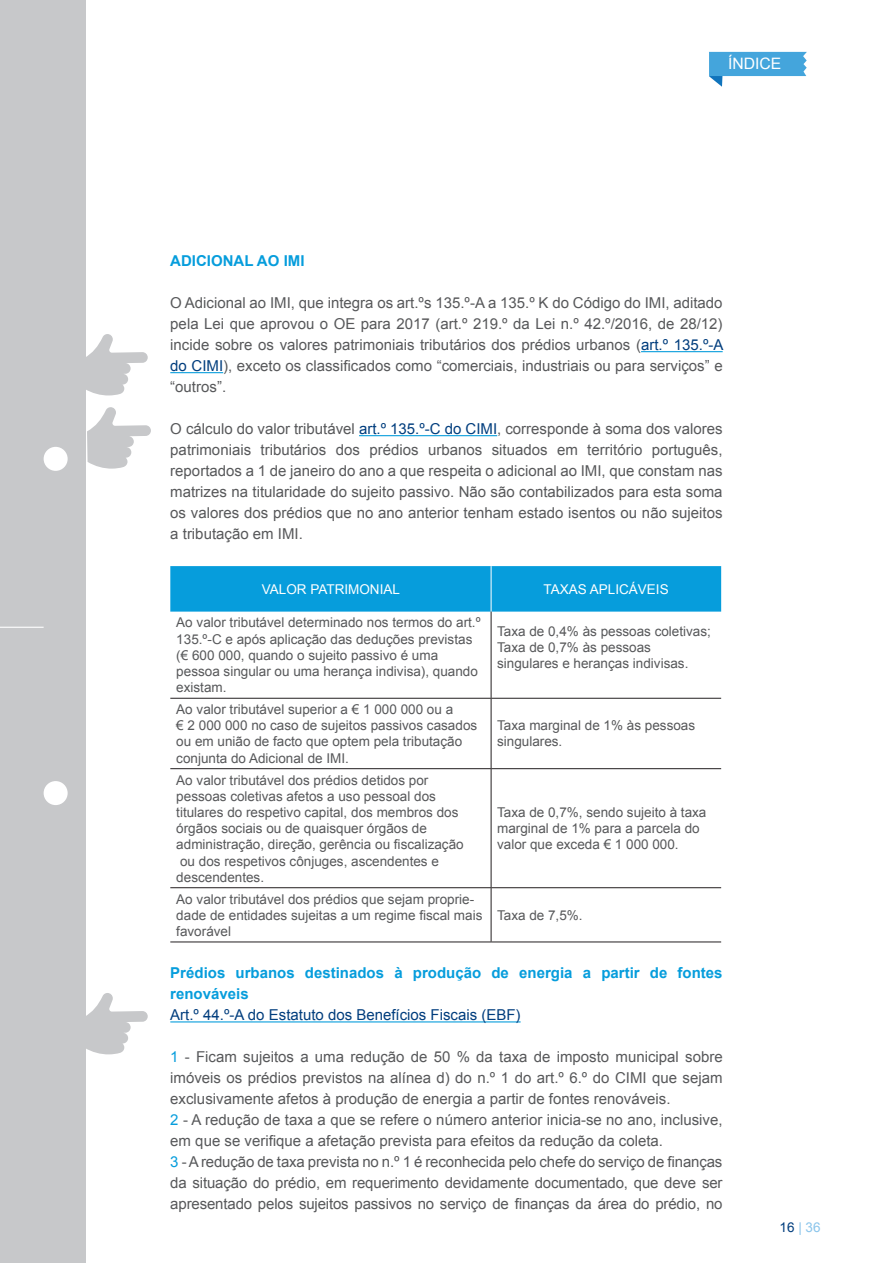
<style>
.page{position:relative;width:893px;height:1263px;background:#fff}
.page>*{position:absolute;margin:0;border:0;box-sizing:border-box;transform-origin:0 0}
.t1{font:15.75px "Arial";color:#fff}
.t2{font:15px/21px "Arial";color:#57585a;text-align:justify}
.t3{font:700 15px/21px "Arial";color:#069ddc}
.t4{font:15px "Arial";color:#013d7d}
.t5{font:13.5px/16.2px "Arial";color:#57585a}
.t6{font:13.5px "Arial";color:#fff}
.t7{font:13.5px "Arial";color:#8bc5eb}
.s1{color:#013d7d}
.s2{color:#069ddc}
</style>
<div class="page">
<svg style="left:709px;top:52px;width:98px;height:35px"></svg>
<div style="left:0;top:0;width:85px;height:1263px;background:#c7c8ca"></div>
<div style="left:44px;top:447px;width:24px;height:24px;background:#fff;border-radius:50%"></div>
<div style="left:44px;top:781px;width:24px;height:24px;background:#fff;border-radius:50%"></div>
<hr style="left:0;top:627px;width:44px;height:1px;background:#fff">
<hr style="left:641px;top:351px;width:82px;height:1px;background:#069ddc">
<hr style="left:170px;top:372px;width:53px;height:1px;background:#069ddc">
<hr style="left:359px;top:435px;width:138px;height:1px;background:#069ddc">
<hr style="left:170px;top:1021px;width:351px;height:1px;background:#069ddc">
<div style="left:170px;top:566px;width:551px;height:46px;background:#069ddc"></div>
<hr style="left:491px;top:566px;width:1px;height:46px;background:#fff">
<hr style="left:491px;top:612px;width:1px;height:86px;background:#231f20">
<hr style="left:170px;top:698px;width:321px;height:1px;background:#231f20">
<hr style="left:491px;top:698px;width:230px;height:1px;background:#231f20">
<hr style="left:491px;top:699px;width:1px;height:69px;background:#231f20">
<hr style="left:170px;top:768px;width:321px;height:1px;background:#231f20">
<hr style="left:491px;top:768px;width:230px;height:1px;background:#231f20">
<hr style="left:491px;top:769px;width:1px;height:118px;background:#231f20">
<hr style="left:170px;top:887px;width:321px;height:1px;background:#231f20">
<hr style="left:491px;top:887px;width:230px;height:1px;background:#231f20">
<hr style="left:491px;top:888px;width:1px;height:53px;background:#231f20">
<hr style="left:170px;top:941px;width:321px;height:1px;background:#231f20">
<hr style="left:491px;top:941px;width:230px;height:1px;background:#231f20">
<svg style="left:85px;top:993px;width:63px;height:61px"></svg>
<svg style="left:85px;top:334px;width:63px;height:62px"></svg>
<svg style="left:87px;top:407px;width:64px;height:62px"></svg>
<p class="t1" style="left:728px;top:53px;width:55px">ÍNDICE</p>
<p class="t3" style="left:170px;top:251px;width:136px">ADICIONAL AO IMI</p>
<p class="t2" style="left:170px;top:292px;width:555px">O Adicional ao IMI, que integra os art.ºs 135.º-A a 135.º K do Código do IMI, aditado pela Lei que aprovou o OE para 2017 (art.º 219.º da Lei n.º 42.º/2016, de 28/12) incide sobre os valores patrimoniais tributários dos prédios urbanos (<span class="s1">art.º 135.º-A do CIMI</span>), exceto os classificados como “comerciais, industriais ou para serviços” e “outros”.</p>
<p class="t2" style="left:170px;top:418px;width:554px">O cálculo do valor tributável <span class="s1">art.º 135.º-C do CIMI</span>, corresponde à soma dos valores patrimoniais tributários dos prédios urbanos situados em território português, reportados a 1 de janeiro do ano a que respeita o adicional ao IMI, que constam nas matrizes na titularidade do sujeito passivo. Não são contabilizados para esta soma os valores dos prédios que no ano anterior tenham estado isentos ou não sujeitos a tributação em IMI.</p>
<p class="t6" style="left:262px;top:580px;width:140px">VALOR PATRIMONIAL</p>
<p class="t6" style="left:544px;top:580px;width:127px">TAXAS APLICÁVEIS</p>
<p class="t5" style="left:176px;top:615px;width:306px">Ao valor tributável determinado nos termos do art.º 135.º-C e após aplicação das deduções previstas (€ 600 000, quando o sujeito passivo é uma pessoa singular ou uma herança indivisa), quando existam.</p>
<p class="t5" style="left:497px;top:623px;width:215px">Taxa de 0,4% às pessoas coletivas;<br>Taxa de 0,7% às pessoas singulares e heranças indivisas.</p>
<p class="t5" style="left:176px;top:701px;width:302px">Ao valor tributável superior a € 1 000 000 ou a<br>€ 2 000 000 no caso de sujeitos passivos casados ou em união de facto que optem pela tributação conjunta do Adicional de IMI.</p>
<p class="t5" style="left:497px;top:717px;width:200px">Taxa marginal de 1% às pessoas singulares.</p>
<p class="t5" style="left:176px;top:772px;width:289px">Ao valor tributável dos prédios detidos por pessoas coletivas afetos a uso pessoal dos titulares do respetivo capital, dos membros dos órgãos sociais ou de quaisquer órgãos de administração, direção, gerência ou fiscalização ou dos respetivos cônjuges, ascendentes e descendentes.</p>
<p class="t5" style="left:176px;top:891px;width:308px">Ao valor tributável dos prédios que sejam proprie&shy;dade de entidades sujeitas a um regime fiscal mais favorável</p>
<p class="t5" style="left:497px;top:804px;width:211px">Taxa de 0,7%, sendo sujeito à taxa marginal de 1% para a parcela do valor que exceda € 1 000 000.</p>
<p class="t5" style="left:497px;top:907px;width:87px">Taxa de 7,5%.</p>
<p class="t3" style="left:170px;top:963px;width:554px">Prédios urbanos destinados à produção de energia a partir de fontes renováveis</p>
<p class="t4" style="left:170px;top:1005px;width:352px">Art.º 44.º-A do Estatuto dos Benefícios Fiscais (EBF)</p>
<p class="t2" style="left:170px;top:1047px;width:554px;text-align:left"><span class="s2">1</span> - Ficam sujeitos a uma redução de 50 % da taxa de imposto municipal sobre imóveis os prédios previstos na alínea d) do n.º 1 do art.º 6.º do CIMI que sejam exclusivamente afetos à produção de energia a partir de fontes renováveis.<br><span class="s2">2</span> - A redução de taxa a que se refere o número anterior inicia-se no ano, inclusive, em que se verifique a afetação prevista para efeitos da redução da coleta.<br><span class="s2">3</span> - A redução de taxa prevista no n.º 1 é reconhecida pelo chefe do serviço de finanças da situação do prédio, em requerimento devidamente documentado, que deve ser apresentado pelos sujeitos passivos no serviço de finanças da área do prédio, no</p>
<p class="t7" style="left:780px;top:1219px;width:43px"><span class="s1">16</span> | 36</p>
</div>
